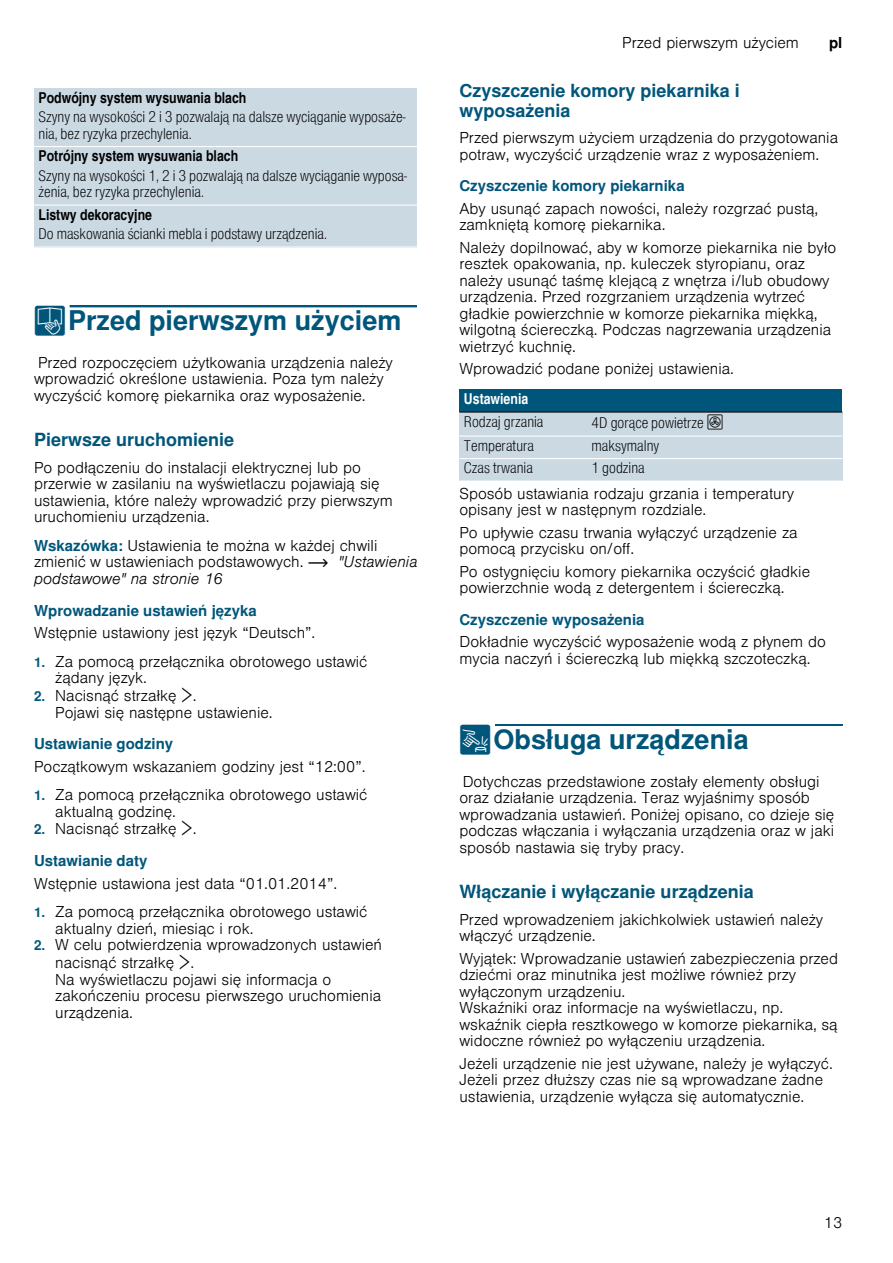
<style>
.page{position:relative;width:893px;height:1263px;background:#fff}
.page>*{position:absolute;margin:0;border:0;box-sizing:border-box;transform-origin:0 0}
.t1{font:700 27px "Nimbus San L";color:#00567a}
.t2{font:700 18px/19.5px "Nimbus San L";color:#00567a}
.t3{font:300 15px/16.5px "Nimbus San L";color:#000}
.t4{font:15px/16.5px "Nimbus San L Lig Con";color:#000}
.t5{font:700 15px "Nimbus San L";color:#00567a}
.t6{font:15px "Nimbus San L Bol Con";color:#000}
.t7{font:15px "Nimbus San L Bol Con";color:#fff}
.t8{font:700 15px "Nimbus San L";color:#000}
.s1{font-family:"BSH Symb PG2";font-weight:400}
.s2{font-weight:700;color:#00567a}
.s3{font-family:"BSH Symb PH1";font-weight:400}
.s4{font-style:italic}
.s5{font-weight:700;font-size:13.5px;color:#00567a}
.s6{font-family:"BSH Symb All";font-weight:400;font-size:16.5px}
.s7{font-family:"BSH Symb PH2";font-size:16.5px}
</style>
<div class="page">
<svg style="left:69px;top:306px;width:348px;height:2px"></svg>
<div style="left:70px;top:306px;width:347px;height:1px;border:1px solid #00567a"></div>
<div style="left:495px;top:724px;width:347px;height:2px;border:1px solid #00567a"></div>
<div style="left:34px;top:88px;width:383px;height:59px;background:#cbd9e3"></div>
<div style="left:34px;top:147px;width:383px;height:58px;background:#cbd9e3"></div>
<div style="left:34px;top:205px;width:383px;height:42px;background:#cbd9e3"></div>
<hr style="left:34px;top:146px;width:383px;height:1px;background:#fff">
<hr style="left:34px;top:204px;width:383px;height:2px;background:#fff">
<hr style="left:34px;top:246px;width:383px;height:2px;background:#fff">
<div style="left:459px;top:390px;width:383px;height:22px;background:#00567a"></div>
<div style="left:459px;top:412px;width:128px;height:24px;background:#cbd9e3"></div>
<div style="left:587px;top:412px;width:255px;height:24px;background:#cbd9e3"></div>
<div style="left:459px;top:436px;width:128px;height:23px;background:#cbd9e3"></div>
<div style="left:587px;top:436px;width:255px;height:23px;background:#cbd9e3"></div>
<div style="left:459px;top:459px;width:128px;height:22px;background:#cbd9e3"></div>
<div style="left:587px;top:459px;width:255px;height:22px;background:#cbd9e3"></div>
<hr style="left:459px;top:412px;width:383px;height:1px;background:#000">
<hr style="left:459px;top:435px;width:383px;height:2px;background:#fff">
<hr style="left:459px;top:458px;width:383px;height:1px;background:#fff">
<hr style="left:459px;top:480px;width:383px;height:2px;background:#fff">
<p class="t6" style="left:39px;top:88px;width:209px">Podwójny system wysuwania blach</p>
<p class="t4" style="left:39px;top:108px;width:368px">Szyny na wysokości 2 i 3 pozwalają na dalsze wyciąganie wyposaże&shy;nia, bez ryzyka przechylenia.</p>
<p class="t6" style="left:39px;top:146px;width:201px">Potrójny system wysuwania blach</p>
<p class="t4" style="left:39px;top:166px;width:370px">Szyny na wysokości 1, 2 i 3 pozwalają na dalsze wyciąganie wyposa&shy;żenia, bez ryzyka przechylenia.</p>
<p class="t6" style="left:39px;top:205px;width:115px">Listwy dekoracyjne</p>
<p class="t4" style="left:39px;top:225px;width:290px">Do maskowania ścianki mebla i podstawy urządzenia.</p>
<h1 class="t1" style="left:34px;top:303px;width:369px"><span class="s1">K</span>Przed pierwszym użyciem</h1>
<p class="t3" style="left:34px;top:353px;width:360px">Przed rozpoczęciem użytkowania urządzenia należy wprowadzić określone ustawienia. Poza tym należy wyczyścić komorę piekarnika oraz wyposażenie.</p>
<p class="t2" style="left:34px;top:430px;width:202px">Pierwsze uruchomienie</p>
<p class="t3" style="left:34px;top:458px;width:360px">Po podłączeniu do instalacji elektrycznej lub po przerwie w zasilaniu na wyświetlaczu pojawiają się ustawienia, które należy wprowadzić przy pierwszym uruchomieniu urządzenia.</p>
<p class="t3" style="left:34px;top:536px;width:385px"><span class="s2">Wskazówka:</span> Ustawienia te można w każdej chwili zmienić w ustawieniach podstawowych. <span class="s3">~</span> <span class="s4">"Ustawienia podstawowe" na stronie 16</span></p>
<p class="t5" style="left:34px;top:601px;width:224px">Wprowadzanie ustawień języka</p>
<p class="t3" style="left:34px;top:623px;width:283px">Wstępnie ustawiony jest język “Deutsch”.</p>
<p class="t3" style="left:55px;top:651px;width:313px;text-indent:-21px"><span class="s5">1.</span> Za pomocą przełącznika obrotowego ustawić żądany język.</p>
<p class="t3" style="left:55px;top:685px;width:219px;line-height:17px;text-indent:-21px"><span class="s5">2.</span> Nacisnąć strzałkę <span class="s6">¿</span>.<br>Pojawi się następne ustawienie.</p>
<p class="t5" style="left:34px;top:734px;width:141px">Ustawianie godziny</p>
<p class="t3" style="left:34px;top:756px;width:333px">Początkowym wskazaniem godziny jest “12:00”.</p>
<p class="t3" style="left:55px;top:785px;width:313px;text-indent:-21px"><span class="s5">1.</span> Za pomocą przełącznika obrotowego ustawić aktualną godzinę.</p>
<p class="t3" style="left:34px;top:811px;width:164px;line-height:32px"><span class="s5">2.</span> Nacisnąć strzałkę <span class="s6">¿</span>.<br><span class="s2">Ustawianie daty</span></p>
<p class="t3" style="left:34px;top:873px;width:304px">Wstępnie ustawiona jest data “01.01.2014”.</p>
<p class="t3" style="left:55px;top:902px;width:313px;text-indent:-21px"><span class="s5">1.</span> Za pomocą przełącznika obrotowego ustawić aktualny dzień, miesiąc i rok.</p>
<p class="t3" style="left:55px;top:935px;width:328px;text-indent:-21px"><span class="s5">2.</span> W celu potwierdzenia wprowadzonych ustawień nacisnąć strzałkę <span class="s6">¿</span>.<br>Na wyświetlaczu pojawi się informacja o zakończeniu procesu pierwszego uruchomienia urządzenia.</p>
<p class="t3" style="left:622px;top:33px;width:178px">Przed pierwszym użyciem</p>
<p class="t8" style="left:829px;top:34px;width:15px">pl</p>
<p class="t2" style="left:459px;top:80px;width:282px">Czyszczenie komory piekarnika i wyposażenia</p>
<p class="t3" style="left:459px;top:128px;width:380px">Przed pierwszym użyciem urządzenia do przygotowania potraw, wyczyścić urządzenie wraz z wyposażeniem.</p>
<p class="t5" style="left:459px;top:176px;width:227px">Czyszczenie komory piekarnika</p>
<p class="t3" style="left:459px;top:199px;width:360px">Aby usunąć zapach nowości, należy rozgrzać pustą, zamkniętą komorę piekarnika.</p>
<p class="t3" style="left:459px;top:238px;width:378px">Należy dopilnować, aby w komorze piekarnika nie było resztek opakowania, np. kuleczek styropianu, oraz należy usunąć taśmę klejącą z wnętrza i/lub obudowy urządzenia. Przed rozgrzaniem urządzenia wytrzeć gładkie powierzchnie w komorze piekarnika miękką, wilgotną ściereczką. Podczas nagrzewania urządzenia wietrzyć kuchnię.</p>
<p class="t3" style="left:459px;top:359px;width:276px">Wprowadzić podane poniżej ustawienia.</p>
<p class="t7" style="left:464px;top:389px;width:66px">Ustawienia</p>
<p class="t4" style="left:464px;top:412px;width:81px">Rodzaj grzania</p>
<p class="t4" style="left:591px;top:413px;width:133px">4D gorące powietrze <span class="s7">:</span></p>
<p class="t4" style="left:464px;top:436px;width:72px">Temperatura</p>
<p class="t4" style="left:591px;top:436px;width:69px">maksymalny</p>
<p class="t4" style="left:464px;top:459px;width:70px">Czas trwania</p>
<p class="t4" style="left:591px;top:459px;width:55px">1 godzina</p>
<p class="t3" style="left:459px;top:484px;width:336px">Sposób ustawiania rodzaju grzania i temperatury opisany jest w następnym rozdziale.</p>
<p class="t3" style="left:459px;top:523px;width:339px">Po upływie czasu trwania wyłączyć urządzenie za pomocą przycisku on/off.</p>
<p class="t3" style="left:459px;top:562px;width:352px">Po ostygnięciu komory piekarnika oczyścić gładkie powierzchnie wodą z detergentem i ściereczką.</p>
<p class="t5" style="left:459px;top:610px;width:187px">Czyszczenie wyposażenia</p>
<p class="t3" style="left:459px;top:632px;width:368px">Dokładnie wyczyścić wyposażenie wodą z płynem do mycia naczyń i ściereczką lub miękką szczoteczką.</p>
<h1 class="t1" style="left:459px;top:722px;width:291px"><span class="s1">1</span>Obsługa urządzenia</h1>
<p class="t3" style="left:459px;top:771px;width:376px">Dotychczas przedstawione zostały elementy obsługi oraz działanie urządzenia. Teraz wyjaśnimy sposób wprowadzania ustawień. Poniżej opisano, co dzieje się podczas włączania i wyłączania urządzenia oraz w jaki sposób nastawia się tryby pracy.</p>
<p class="t2" style="left:459px;top:881px;width:296px">Włączanie i wyłączanie urządzenia</p>
<p class="t3" style="left:459px;top:909px;width:365px">Przed wprowadzeniem jakichkolwiek ustawień należy włączyć urządzenie.</p>
<p class="t3" style="left:459px;top:948px;width:380px">Wyjątek: Wprowadzanie ustawień zabezpieczenia przed dziećmi oraz minutnika jest możliwe również przy wyłączonym urządzeniu.<br>Wskaźniki oraz informacje na wyświetlaczu, np. wskaźnik ciepła resztkowego w komorze piekarnika, są widoczne również po wyłączeniu urządzenia.</p>
<p class="t3" style="left:459px;top:1053px;width:375px">Jeżeli urządzenie nie jest używane, należy je wyłączyć.<br>Jeżeli przez dłuższy czas nie są wprowadzane żadne ustawienia, urządzenie wyłącza się automatycznie.</p>
<p class="t3" style="left:824px;top:1213px;width:20px">13</p>
</div>
